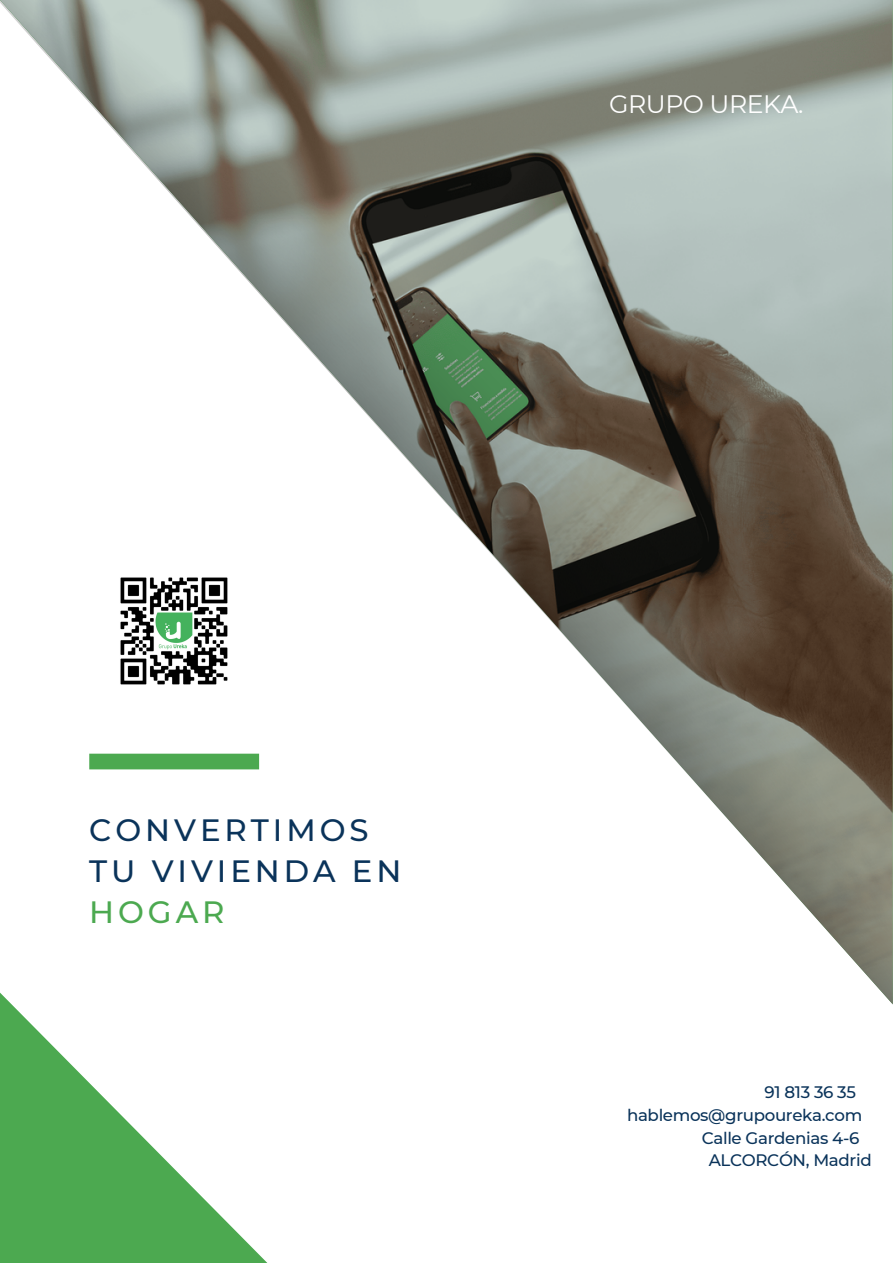
<style>
.page{position:relative;width:893px;height:1264px;background:#fff}
.page>*{position:absolute;margin:0;border:0;box-sizing:border-box;transform-origin:0 0}
.t1{font:500 30.75px "Montserrat";letter-spacing:.13em;color:#0a335a}
.t2{font:500 30.75px "Montserrat";letter-spacing:.13em;color:#4ca950}
.t3{font:25.2px "Montserrat";letter-spacing:-.02em;color:#fff}
.t4{font:500 16.65px "Montserrat";letter-spacing:-.02em;color:#0a335a}
</style>
<div class="page">
<img style="left:0;top:0;width:892px;height:1004px">
<svg style="left:0;top:987px;width:336px;height:275px"></svg>
<img style="left:109px;top:566px;width:129px;height:129px">
<h2 class="t3" style="left:609px;top:88px;width:196px">GRUPO UREKA.</h2>
<h1 class="t1" style="left:89px;top:810px;width:281px">CONVERTIMOS</h1>
<h1 class="t1" style="left:89px;top:851px;width:314px">TU VIVIENDA EN</h1>
<h1 class="t2" style="left:89px;top:892px;width:137px">HOGAR</h1>
<p class="t4" style="left:764px;top:1082px;width:93px">91 813 36 35</p>
<p class="t4" style="left:627px;top:1104px;width:237px">hablemos@grupoureka.com</p>
<p class="t4" style="left:701px;top:1127px;width:159px">Calle Gardenias 4-6</p>
<p class="t4" style="left:708px;top:1150px;width:164px">ALCORCÓN, Madrid</p>
</div>
